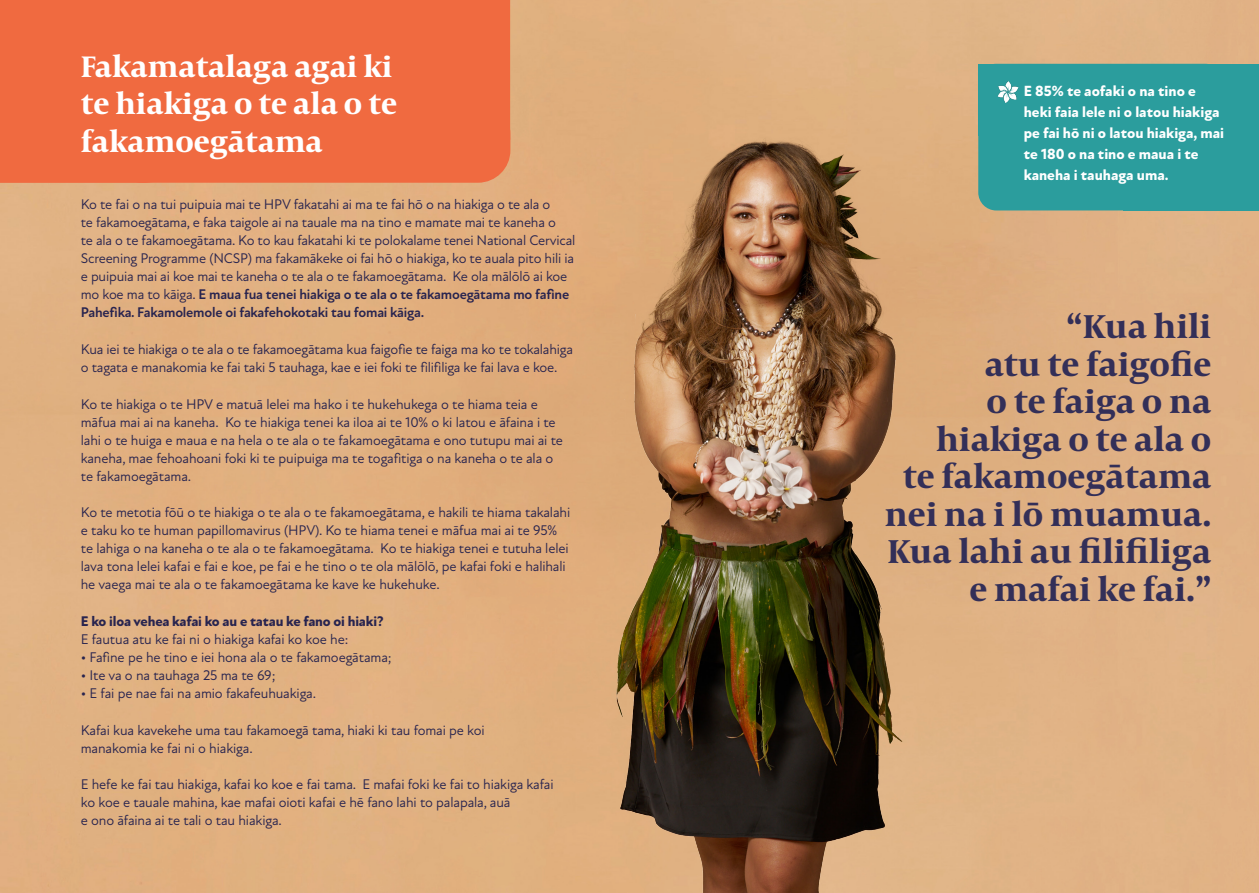
<style>
.page{position:relative;width:1259px;height:893px;background:#e0b181}
.page>*{position:absolute;margin:0;border:0;box-sizing:border-box;transform-origin:0 0}
.t1{font:700 33.75px/37.5px "Capitolium News 2";color:#332f58;text-align:right}
.t2{font:700 30.3px/37.5px "Capitolium News 2";color:#fff}
.Paragraph{font:800 15px/21px "New Atten";color:#fff}
.Paragraph-2{font:14.25px/18px "New Atten";letter-spacing:-.015em;color:#28244f}
.Paragraph-3{font:800 14.25px/18px "New Atten";letter-spacing:-.01em;color:#28244f}
.s1{font-weight:700}
.s2{font-weight:400}
</style>
<div class="page">
<div style="left:0;top:0;width:510px;height:183px;background:#f06a40"></div>
<div style="left:110px;top:102px;width:400px;height:81px;background:#f06a40;border-radius:32px"></div>
<div style="left:978px;top:64px;width:245px;height:146px;background:#2b9d9d;border-radius:18px"></div>
<div style="left:1123px;top:64px;width:136px;height:146px;background:#2b9d9d"></div>
<div style="left:978px;top:64px;width:148px;height:72px;background:#2b9d9d"></div>
<img style="left:998px;top:82px;width:20px;height:21px">
<img style="left:617px;top:135px;width:285px;height:758px">
<p class="t2" style="left:81px;top:46px;width:318px">Fakamatalaga agai ki te hiakiga o te ala o te fakamoegātama</p>
<p class="Paragraph-2" style="left:81px;top:196px;width:496px">Ko te fai o na tui puipuia mai te HPV fakatahi ai ma te fai hō o na hiakiga o te ala o<br>te fakamoegātama, e faka taigole ai na tauale ma na tino e mamate mai te kaneha o<br>te ala o te fakamoegātama. Ko to kau fakatahi ki te polokalame tenei National Cervical Screening Programme (NCSP) ma fakamākeke oi fai hō o hiakiga, ko te auala pito hili ia e puipuia mai ai koe mai te kaneha o te ala o te fakamoegātama. Ke ola mālōlō ai koe mo koe ma to kāiga. <span class="s1">E maua fua tenei hiakiga o te ala o te fakamoegātama mo fafine Pahefika. Fakamolemole oi fakafehokotaki tau fomai kāiga.</span></p>
<p class="Paragraph-2" style="left:81px;top:340px;width:494px">Kua iei te hiakiga o te ala o te fakamoegātama kua faigofie te faiga ma ko te tokalahiga o tagata e manakomia ke fai taki 5 tauhaga, kae e iei foki te filifiliga ke fai lava e koe.</p>
<p class="Paragraph-2" style="left:81px;top:395px;width:484px">Ko te hiakiga o te HPV e matuā lelei ma hako i te hukehukega o te hiama teia e māfua mai ai na kaneha. Ko te hiakiga tenei ka iloa ai te 10% o ki latou e āfaina i te lahi o te huiga e maua e na hela o te ala o te fakamoegātama e ono tutupu mai ai te kaneha, mae fehoahoani foki ki te puipuiga ma te togafitiga o na kaneha o te ala o te fakamoegātama.</p>
<p class="Paragraph-2" style="left:81px;top:504px;width:491px">Ko te metotia fōū o te hiakiga o te ala o te fakamoegātama, e hakili te hiama takalahi e taku ko te human papillomavirus (HPV). Ko te hiama tenei e māfua mai ai te 95% te lahiga o na kaneha o te ala o te fakamoegātama. Ko te hiakiga tenei e tutuha lelei lava tona lelei kafai e fai e koe, pe fai e he tino o te ola mālōlō, pe kafai foki e halihali he vaega mai te ala o te fakamoegātama ke kave ke hukehuke.</p>
<p class="Paragraph-3" style="left:81px;top:613px;width:304px">E ko iloa vehea kafai ko au e tatau ke fano oi hiaki?<br><span class="s2">E fautua atu ke fai ni o hiakiga kafai ko koe he:</span></p>
<p class="Paragraph-2" style="left:81px;top:649px;width:312px">• Fafine pe he tino e iei hona ala o te fakamoegātama;</p>
<p class="Paragraph-2" style="left:81px;top:667px;width:196px">• Ite va o na tauhaga 25 ma te 69;</p>
<p class="Paragraph-2" style="left:81px;top:685px;width:237px">• E fai pe nae fai na amio fakafeuhuakiga.</p>
<p class="Paragraph-2" style="left:81px;top:721px;width:405px">Kafai kua kavekehe uma tau fakamoegā tama, hiaki ki tau fomai pe koi manakomia ke fai ni o hiakiga.</p>
<p class="Paragraph-2" style="left:81px;top:775px;width:474px">E hefe ke fai tau hiakiga, kafai ko koe e fai tama. E mafai foki ke fai to hiakiga kafai ko koe e tauale mahina, kae mafai oioti kafai e hē fano lahi to palapala, auā<br>e ono āfaina ai te tali o tau hiakiga.</p>
<p class="Paragraph" style="left:1023px;top:81px;width:202px">E 85% te aofaki o na tino e heki faia lele ni o latou hiakiga pe fai hō ni o latou hiakiga, mai te 180 o na tino e maua i te kaneha i tauhaga uma.</p>
<p class="t1" style="left:885px;top:306px;width:328px">“Kua hili<br>atu te faigofie<br>o te faiga o na hiakiga o te ala o<br>te fakamoegātama nei na i lō muamua.<br>Kua lahi au filifiliga e mafai ke fai.”</p>
</div>
